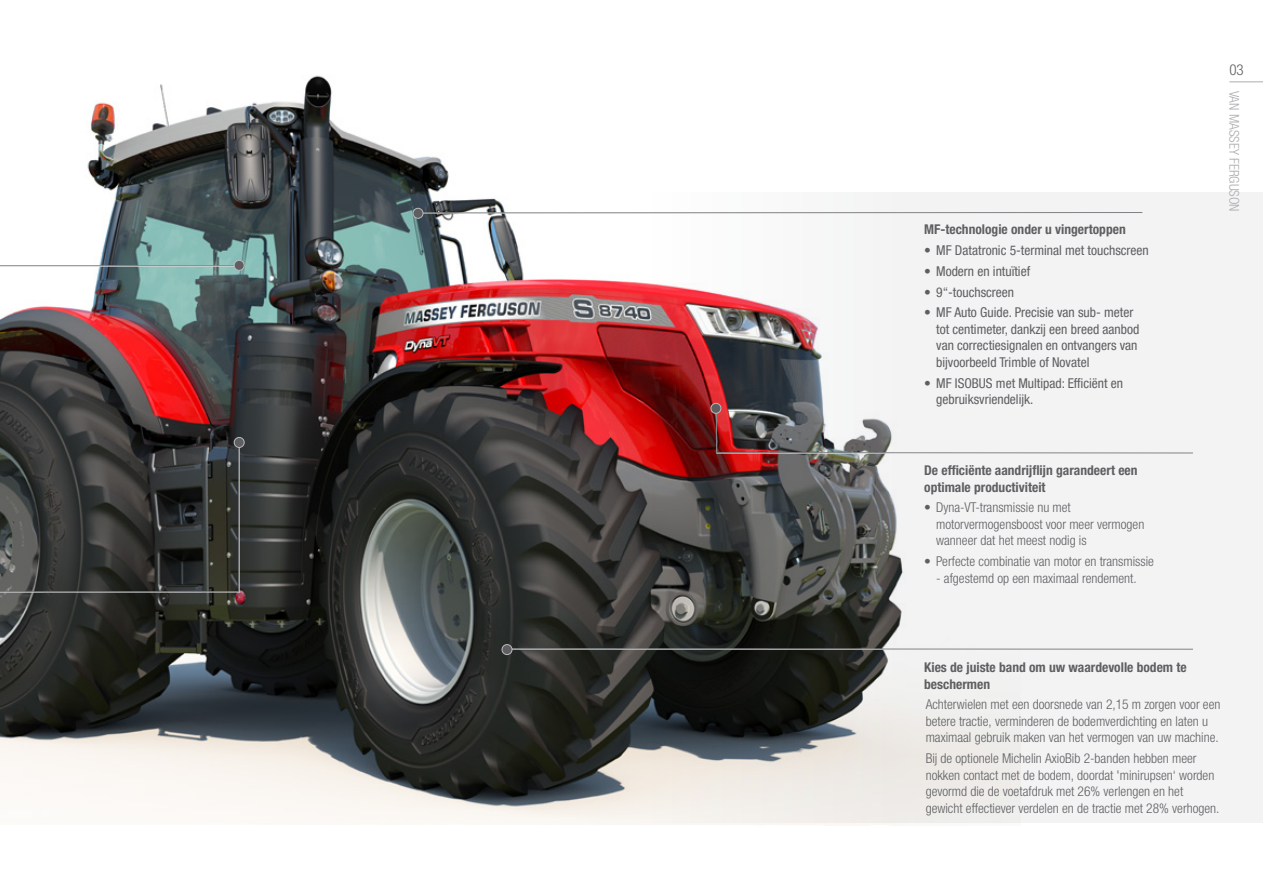
<style>
.page{position:relative;width:1263px;height:893px;background:#fff}
.page>*{position:absolute;margin:0;border:0;box-sizing:border-box;transform-origin:0 0}
.t1{font:300 condensed 15px "Helvetica Neue LTW1 G";color:#5f5f62}
.t2{font:300 condensed 13.5px/16.5px "Helvetica Neue LTW1 G";color:#5f5f62}
.t3{font:condensed 13.5px/16.5px "Helvetica Neue LTW1 G";color:#5f5f62}
.t4{font:700 condensed 13.5px/16.5px "Helvetica Neue LTW1 G";color:#5f5f62}
.t5{font:300 condensed 13.5px "Helvetica Neue LTW1 G";color:#abacb0}
.s1{font-weight:300}
</style>
<div class="page">
<img style="left:0;top:75px;width:898px;height:750px">
<svg style="left:635px;top:192px;width:628px;height:631px;fill:#f3f3f4"></svg>
<hr style="left:1229px;top:81px;width:34px;height:1px;background:#abacb0">
<hr style="left:0;top:265px;width:238px;height:2px;background:#fff">
<hr style="left:0;top:265px;width:237px;height:1px;background:#7d7f82">
<hr style="left:418px;top:212px;width:725px;height:2px;background:#fff">
<hr style="left:418px;top:212px;width:724px;height:1px;background:#7d7f82">
<svg style="left:715px;top:408px;width:479px;height:46px"></svg>
<hr style="left:507px;top:648px;width:687px;height:2px;background:#fff">
<hr style="left:507px;top:648px;width:686px;height:2px;background:#7d7f82">
<div style="left:234px;top:260px;width:10px;height:10px;background:#5f5f62;border-radius:50%"></div>
<div style="left:234px;top:260px;width:10px;height:11px;border:1px solid #babbbe;border-radius:50%"></div>
<div style="left:413px;top:208px;width:10px;height:10px;background:#5f5f62;border-radius:50%"></div>
<div style="left:413px;top:208px;width:10px;height:11px;border:1px solid #babbbe;border-radius:50%"></div>
<svg style="left:0;top:443px;width:240px;height:150px"></svg>
<div style="left:234px;top:437px;width:10px;height:10px;background:#5f5f62;border-radius:50%"></div>
<div style="left:234px;top:437px;width:10px;height:11px;border:1px solid #babbbe;border-radius:50%"></div>
<div style="left:502px;top:645px;width:10px;height:10px;background:#5f5f62;border-radius:50%"></div>
<div style="left:502px;top:644px;width:10px;height:11px;border:1px solid #babbbe;border-radius:50%"></div>
<div style="left:711px;top:403px;width:10px;height:10px;background:#5f5f62;border-radius:50%"></div>
<div style="left:711px;top:403px;width:10px;height:11px;border:1px solid #babbbe;border-radius:50%"></div>
<p class="t4" style="left:924px;top:221px;width:203px">MF-technologie onder u vingertoppen</p>
<p class="t3" style="left:924px;top:242px;width:226px"><span class="s1">•</span> MF Datatronic 5-terminal met touchscreen</p>
<p class="t3" style="left:924px;top:263px;width:107px"><span class="s1">•</span> Modern en intuïtief</p>
<p class="t3" style="left:924px;top:284px;width:91px"><span class="s1">•</span> 9“-touchscreen</p>
<p class="t3" style="left:936px;top:304px;width:205px;text-indent:-12px"><span class="s1">•</span> MF Auto Guide. Precisie van sub- meter tot centimeter, dankzij een breed aanbod van correctiesignalen en ontvangers van bijvoorbeeld Trimble of Novatel</p>
<p class="t3" style="left:936px;top:375px;width:188px;text-indent:-12px"><span class="s1">•</span> MF ISOBUS met Multipad: Efficiënt en gebruiksvriendelijk.</p>
<p class="t4" style="left:924px;top:462px;width:215px">De efficiënte aandrijflijn garandeert een optimale productiviteit</p>
<p class="t2" style="left:936px;top:499px;width:210px;text-indent:-12px">• Dyna-VT-transmissie nu met motorvermogensboost voor meer vermogen wanneer dat het meest nodig is</p>
<p class="t2" style="left:924px;top:553px;width:231px">• Perfecte combinatie van motor en transmissie</p>
<p class="t2" style="left:936px;top:570px;width:202px">- afgestemd op een maximaal rendement.</p>
<p class="t1" style="left:1229px;top:61px;width:16px">03</p>
<p class="t5" style="left:1242px;top:91px;width:122px;rotate:90deg">VAN MASSEY FERGUSON</p>
<p class="t4" style="left:924px;top:659px;width:264px">Kies de juiste band om uw waardevolle bodem te beschermen</p>
<p class="t2" style="left:926px;top:696px;width:296px">Achterwielen met een doorsnede van 2,15 m zorgen voor een betere tractie, verminderen de bodemverdichting en laten u maximaal gebruik maken van het vermogen van uw machine.</p>
<p class="t2" style="left:926px;top:750px;width:295px">Bij de optionele Michelin AxioBib 2-banden hebben meer nokken contact met de bodem, doordat 'minirupsen‘ worden gevormd die de voetafdruk met 26% verlengen en het gewicht effectiever verdelen en de tractie met 28% verhogen.</p>
</div>
